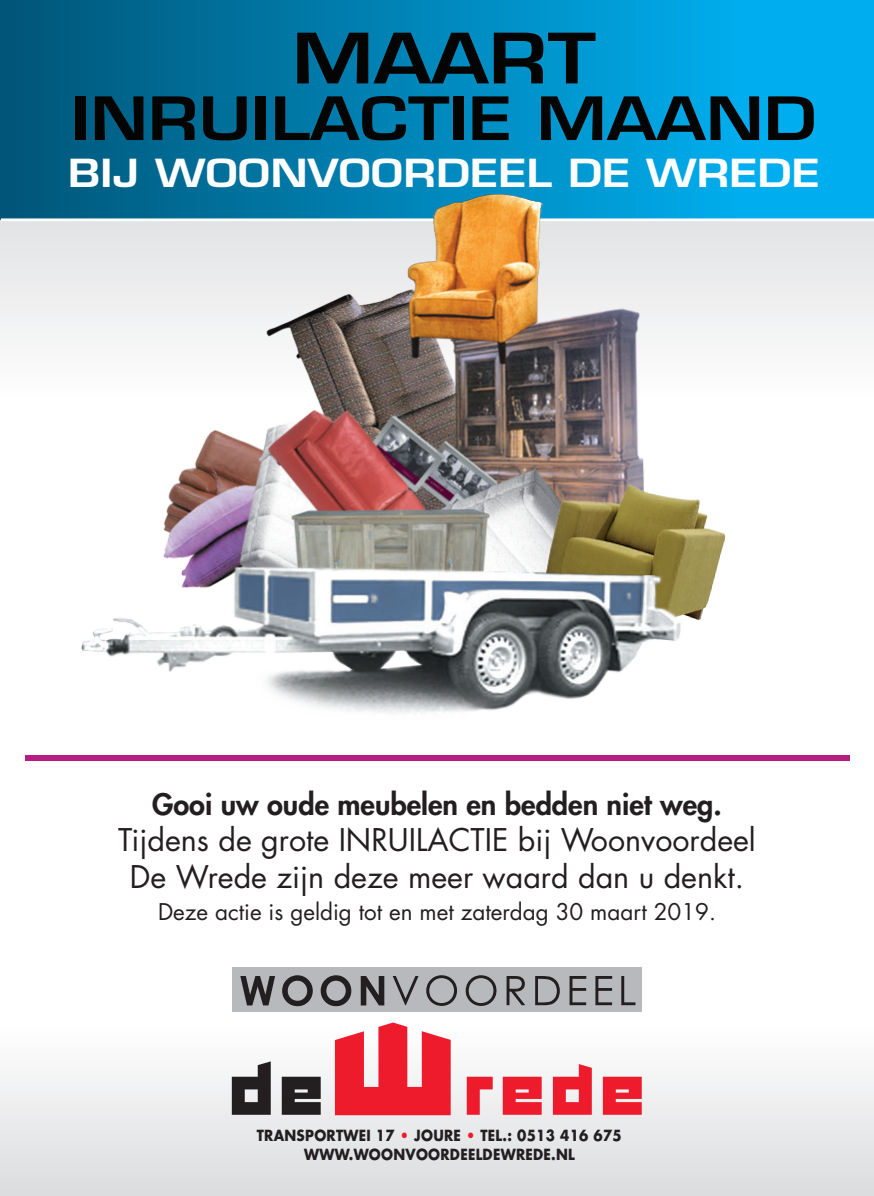
<style>
.page{position:relative;width:874px;height:1196px;background:#fff}
.page>*{position:absolute;margin:0;border:0;box-sizing:border-box;transform-origin:0 0}
.t1{font:600 67.55px "Eurostile LT Std";color:#040503;scale:1.2 1}
.t2{font:600 58.27px "Eurostile LT Std";color:#040503;scale:1.2 1}
.t3{font:600 37.8px "Eurostile LT Std";color:#fff;scale:1.2 1}
.t4{font:30.45px/36.6px "Futura Std";color:#231f20;text-align:center}
.t5{font:800 28.88px "Futura Std";color:#231f20}
.t6{font:22.4px "Futura Std";color:#231f20}
.t7{font:700 14.88px "Futura";letter-spacing:.02em;color:#231f20;scale:.9 1}
.s1{color:#ee1b2d}
</style>
<div class="page">
<svg style="left:1px;top:221px;width:872px;height:120px"></svg>
<div style="left:1px;top:0;width:872px;height:220px;background:linear-gradient(to right,#005779,#00b8fd)"></div>
<div style="left:1px;top:1023px;width:872px;height:173px;background:linear-gradient(to bottom,#fffefe,#dbdcde)"></div>
<hr style="left:1px;top:218px;width:872px;height:3px;background:#fff">
<img style="left:66px;top:167px;width:675px;height:547px">
<svg style="left:232px;top:1061px;width:38px;height:53px"></svg>
<svg style="left:281px;top:1076px;width:39px;height:38px"></svg>
<svg style="left:466px;top:1076px;width:26px;height:38px"></svg>
<svg style="left:502px;top:1076px;width:39px;height:38px"></svg>
<svg style="left:552px;top:1064px;width:39px;height:50px"></svg>
<svg style="left:602px;top:1076px;width:39px;height:38px"></svg>
<svg style="left:335px;top:1022px;width:115px;height:93px"></svg>
<div style="left:232px;top:967px;width:409px;height:44px;background:#b8b9bc"></div>
<svg style="left:240px;top:976px;width:35px;height:29px"></svg>
<svg style="left:282px;top:975px;width:30px;height:31px"></svg>
<svg style="left:320px;top:975px;width:31px;height:31px"></svg>
<svg style="left:360px;top:976px;width:24px;height:29px"></svg>
<svg style="left:392px;top:976px;width:26px;height:29px"></svg>
<svg style="left:426px;top:975px;width:31px;height:31px"></svg>
<svg style="left:465px;top:975px;width:31px;height:31px"></svg>
<svg style="left:506px;top:976px;width:19px;height:29px"></svg>
<svg style="left:535px;top:976px;width:24px;height:29px"></svg>
<svg style="left:569px;top:976px;width:17px;height:29px"></svg>
<svg style="left:595px;top:976px;width:17px;height:29px"></svg>
<svg style="left:621px;top:976px;width:14px;height:29px"></svg>
<div style="left:25px;top:755px;width:824px;height:5px;background:#b71c80"></div>
<h1 class="t1" style="left:292px;top:16px;width:254px">MAART</h1>
<h2 class="t2" style="left:71px;top:82px;width:622px">INRUILACTIE MAAND</h2>
<p class="t3" style="left:68px;top:150px;width:628px">BIJ WOONVOORDEEL DE WREDE</p>
<p class="t5" style="left:152px;top:785px;width:571px">Gooi uw oude meubelen en bedden niet weg.</p>
<p class="t4" style="left:118px;top:822px;width:639px">Tijdens de grote INRUILACTIE bij Woonvoordeel<br>De Wrede zijn deze meer waard dan u denkt.</p>
<p class="t6" style="left:158px;top:897px;width:559px">Deze actie is geldig tot en met zaterdag 30 maart 2019.</p>
<p class="t7" style="left:257px;top:1124px;width:407px">TRANSPORTWEI 17 <span class="s1">•</span> JOURE <span class="s1">•</span> TEL.: 0513 416 675</p>
<p class="t7" style="left:304px;top:1143px;width:302px">WWW.WOONVOORDEELDEWREDE.NL</p>
</div>
